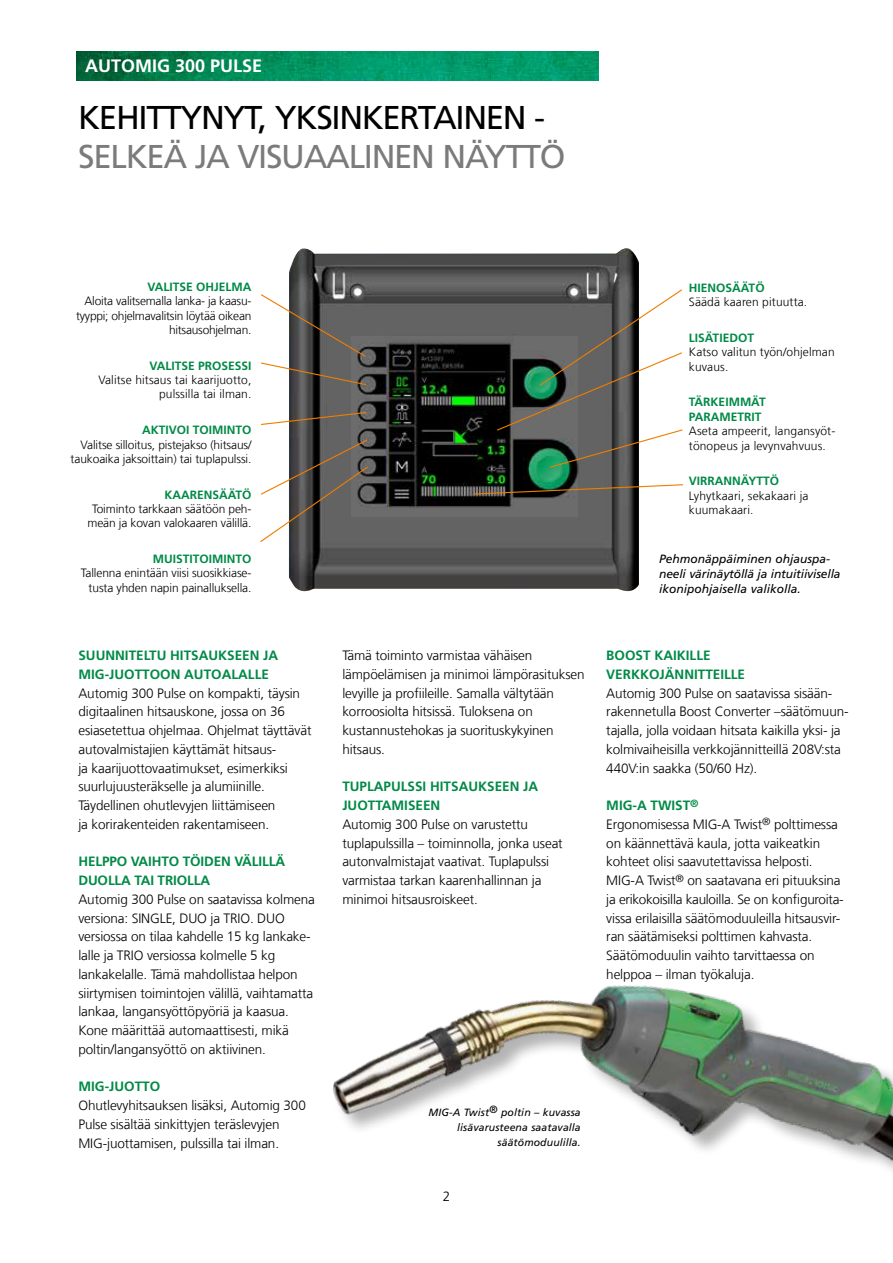
<style>
.page{position:relative;width:893px;height:1263px;background:#fff}
.page>*{position:absolute;margin:0;border:0;box-sizing:border-box;transform-origin:0 0}
.t1{font:33px "Frutiger LT Pro";letter-spacing:-.04em;color:#000}
.t2{font:33px "Frutiger LT Pro";letter-spacing:-.04em;color:#7c7b7b}
.t3{font:700 18px "Frutiger LT Pro";color:#fff}
.t4{font:300 13.5px/18.8px "Frutiger LT Com";letter-spacing:-.01em;color:#000}
.t5{font:700 13.5px/18.8px "Frutiger LT Pro";color:#008a46}
.t6{font:300 12px/14.4px "Frutiger LT Com";letter-spacing:-.01em;color:#000;text-align:right}
.t7{font:300 12px/14.4px "Frutiger LT Com";letter-spacing:.01em;color:#000}
.t8{font:700 12px/14.4px "Frutiger LT Pro";color:#008a46}
.t9{font:italic 12px/15px "Frutiger LT Pro";color:#000}
.t10{font:italic 10.5px/15px "Frutiger LT Pro";letter-spacing:.01em;color:#000;text-align:right}
</style>
<div class="page">
<img style="left:332px;top:985px;width:561px;height:186px">
<img style="left:77px;top:51px;width:521px;height:30px">
<img style="left:289px;top:248px;width:350px;height:344px">
<img style="left:351px;top:336px;width:227px;height:181px">
<svg style="left:261px;top:293px;width:106px;height:93px"></svg>
<svg style="left:261px;top:411px;width:107px;height:15px"></svg>
<svg style="left:260px;top:439px;width:109px;height:104px"></svg>
<svg style="left:496px;top:288px;width:187px;height:180px"></svg>
<svg style="left:473px;top:484px;width:211px;height:11px"></svg>
<h2 class="t3" style="left:85px;top:55px;width:179px">AUTOMIG 300 PULSE</h2>
<h1 class="t1" style="left:78px;top:98px;width:468px">KEHITTYNYT, YKSINKERTAINEN -</h1>
<h1 class="t2" style="left:78px;top:137px;width:489px">SELKEÄ JA VISUAALINEN NÄYTTÖ</h1>
<p class="t8" style="left:148px;top:279px;width:105px">VALITSE OHJELMA</p>
<p class="t6" style="left:76px;top:294px;width:177px">Aloita valitsemalla lanka- ja kaasu&shy;tyyppi; ohjelmavalitsin löytää oikean hitsausohjelman.</p>
<p class="t8" style="left:150px;top:358px;width:103px">VALITSE PROSESSI</p>
<p class="t7" style="left:98px;top:373px;width:155px;text-align:right">Valitse hitsaus tai kaarijuotto, pulssilla tai ilman.</p>
<p class="t8" style="left:142px;top:423px;width:111px">AKTIVOI TOIMINTO</p>
<p class="t6" style="left:71px;top:437px;width:182px">Valitse silloitus, pistejakso (hitsaus/ taukoaika jaksoittain) tai tuplapulssi.</p>
<p class="t8" style="left:164px;top:487px;width:89px">KAARENSÄÄTÖ</p>
<p class="t6" style="left:87px;top:502px;width:165px;text-align:center">Toiminto tarkkaan säätöön peh&shy;meän ja kovan valokaaren välillä.</p>
<p class="t8" style="left:153px;top:552px;width:100px">MUISTITOIMINTO</p>
<p class="t6" style="left:81px;top:566px;width:172px">Tallenna enintään viisi suosikkiase&shy;tusta yhden napin painalluksella.</p>
<p class="t5" style="left:78px;top:646px;width:201px">SUUNNITELTU HITSAUKSEEN JA<br>MIG-JUOTTOON AUTOALALLE</p>
<p class="t4" style="left:78px;top:684px;width:235px">Automig 300 Pulse on kompakti, täysin digitaalinen hitsauskone, jossa on 36 esiasetettua ohjelmaa. Ohjelmat täyttävät autovalmistajien käyttämät hitsaus-<br>ja kaarijuottovaatimukset, esimerkiksi suurlujuusteräkselle ja alumiinille.<br>Täydellinen ohutlevyjen liittämiseen<br>ja korirakenteiden rakentamiseen.</p>
<p class="t5" style="left:78px;top:852px;width:208px">HELPPO VAIHTO TÖIDEN VÄLILLÄ<br>DUOLLA TAI TRIOLLA</p>
<p class="t4" style="left:78px;top:890px;width:238px">Automig 300 Pulse on saatavissa kolmena versiona: SINGLE, DUO ja TRIO. DUO versiossa on tilaa kahdelle 15 kg lankake&shy;lalle ja TRIO versiossa kolmelle 5 kg lankakelalle. Tämä mahdollistaa helpon siirtymisen toimintojen välillä, vaihtamatta lankaa, langansyöttöpyöriä ja kaasua.<br>Kone määrittää automaattisesti, mikä poltin/langansyöttö on aktiivinen.</p>
<p class="t5" style="left:78px;top:1077px;width:83px">MIG-JUOTTO</p>
<p class="t4" style="left:78px;top:1096px;width:229px">Ohutlevyhitsauksen lisäksi, Automig 300<br>Pulse sisältää sinkittyjen teräslevyjen<br>MIG-juottamisen, pulssilla tai ilman.</p>
<p class="t4" style="left:342px;top:646px;width:244px">Tämä toiminto varmistaa vähäisen lämpöelämisen ja minimoi lämpörasituksen levyille ja profiileille. Samalla vältytään korroosiolta hitsissä. Tuloksena on kustannustehokas ja suorituskykyinen hitsaus.</p>
<p class="t5" style="left:342px;top:777px;width:197px">TUPLAPULSSI HITSAUKSEEN JA<br>JUOTTAMISEEN</p>
<p class="t4" style="left:342px;top:815px;width:222px">Automig 300 Pulse on varustettu tuplapulssilla – toiminnolla, jonka useat autonvalmistajat vaativat. Tuplapulssi varmistaa tarkan kaarenhallinnan ja minimoi hitsausroiskeet.</p>
<p class="t8" style="left:689px;top:281px;width:77px">HIENOSÄÄTÖ</p>
<p class="t7" style="left:689px;top:295px;width:120px">Säädä kaaren pituutta.</p>
<p class="t8" style="left:689px;top:331px;width:67px">LISÄTIEDOT</p>
<p class="t7" style="left:689px;top:345px;width:147px">Katso valitun työn/ohjelman kuvaus.</p>
<p class="t8" style="left:689px;top:395px;width:78px">TÄRKEIMMÄT<br>PARAMETRIT</p>
<p class="t7" style="left:689px;top:424px;width:148px">Aseta ampeerit, langansyöt&shy;tönopeus ja levynvahvuus.</p>
<p class="t8" style="left:689px;top:474px;width:92px">VIRRANNÄYTTÖ</p>
<p class="t7" style="left:689px;top:488px;width:121px">Lyhytkaari, sekakaari ja kuumakaari.</p>
<p class="t9" style="left:659px;top:551px;width:183px">Pehmonäppäiminen ohjauspa&shy;neeli värinäytöllä ja intuitiivisella ikonipohjaisella valikolla.</p>
<p class="t5" style="left:606px;top:646px;width:140px">BOOST KAIKILLE<br>VERKKOJÄNNITTEILLE</p>
<p class="t4" style="left:606px;top:684px;width:244px">Automig 300 Pulse on saatavissa sisään&shy;rakennetulla Boost Converter –säätömuun&shy;tajalla, jolla voidaan hitsata kaikilla yksi- ja kolmivaiheisilla verkkojännitteillä 208V:sta 440V:in saakka (50/60 Hz).</p>
<p class="t5" style="left:606px;top:796px;width:94px">MIG-A TWIST<sup>®</sup></p>
<p class="t4" style="left:606px;top:815px;width:239px">Ergonomisessa MIG-A Twist<sup>®</sup> polttimessa on käännettävä kaula, jotta vaikeatkin kohteet olisi saavutettavissa helposti.<br>MIG-A Twist<sup>®</sup> on saatavana eri pituuksina ja erikokoisilla kauloilla. Se on konfiguroita&shy;vissa erilaisilla säätömoduuleilla hitsausvir&shy;ran säätämiseksi polttimen kahvasta.<br>Säätömoduulin vaihto tarvittaessa on helppoa – ilman työkaluja.</p>
<p class="t10" style="left:428px;top:1105px;width:154px">MIG-A Twist® poltin – kuvassa lisävarusteena saatavalla säätömoduulilla.</p>
<p class="t4" style="left:443px;top:1187px;width:9px">2</p>
</div>
